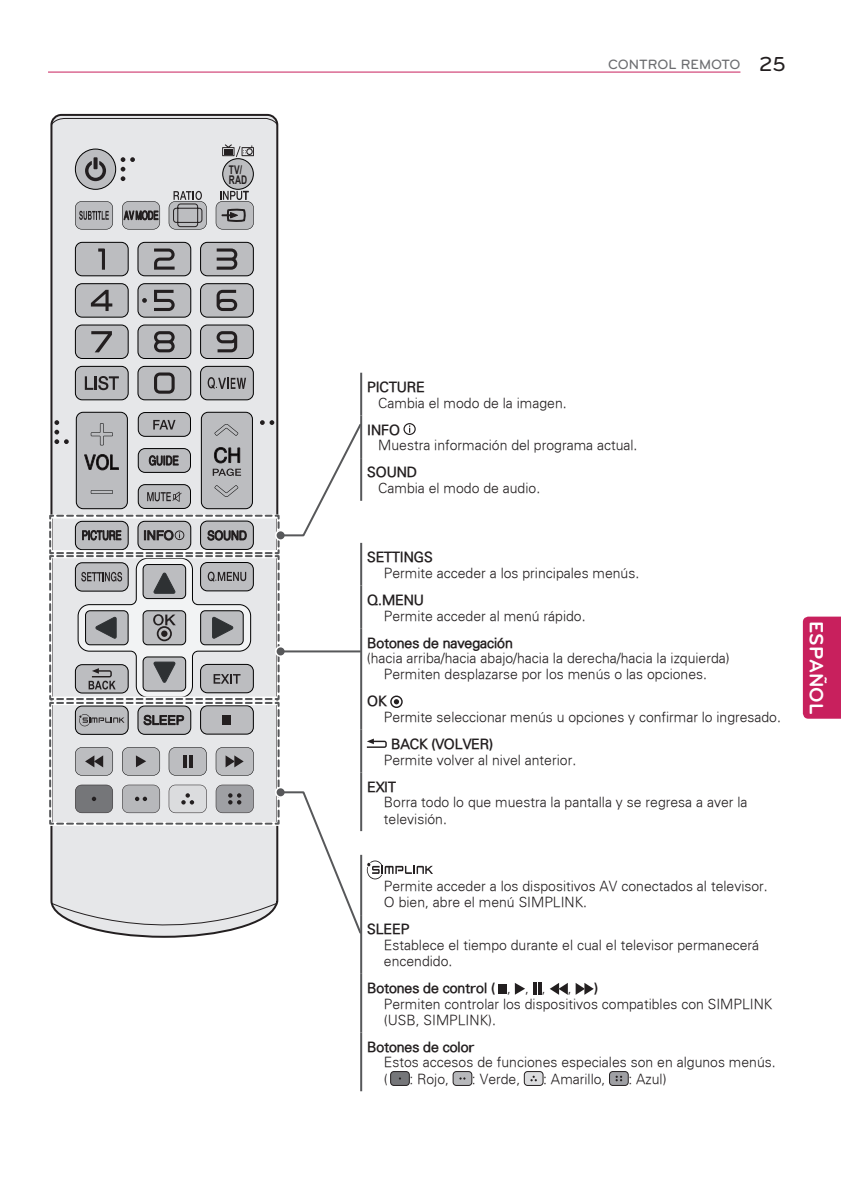
<style>
.page{position:relative;width:841px;height:1190px;background:#fff}
.page>*{position:absolute;margin:0;border:0;box-sizing:border-box;transform-origin:0 0}
.t1{font:700 20px "Bryant LG";color:#fff}
.t2{font:300 14px/16px "Univers";color:#231f20}
.t3{font:300 14px "Univers";color:#231f20}
.t4{font:500 14px "Bryant LG";color:#6c6d70}
.t5{font:700 12px/10px "Arial";color:#231f20;scale:.7 1}
.s1{font-size:21px;color:#231f20}
.s2{font-style:inherit}
</style>
<div class="page">
<div style="left:802px;top:616px;width:38px;height:102px;background:#c8205d"></div>
<hr style="left:48px;top:72px;width:692px;height:1px;background:#c8205d">
<svg style="left:50px;top:117px;width:228px;height:302px"></svg>
<div style="left:76px;top:412px;width:51px;height:96px;background:#bcbdc0;border-radius:7px"></div>
<div style="left:76px;top:412px;width:52px;height:97px;border:1px solid #000;border-radius:7px"></div>
<div style="left:201px;top:412px;width:51px;height:96px;background:#bcbdc0;border-radius:7px"></div>
<div style="left:201px;top:412px;width:51px;height:97px;border:1px solid #000;border-radius:7px"></div>
<div style="left:138px;top:412px;width:52px;height:24px;background:#bcbdc0;border-radius:7px"></div>
<div style="left:138px;top:412px;width:53px;height:24px;border:1px solid #000;border-radius:7px"></div>
<div style="left:75px;top:149px;width:41px;height:40px;background:#bcbdc0;border-radius:50%"></div>
<div style="left:75px;top:149px;width:41px;height:40px;border:1px solid #000;border-radius:50%"></div>
<div style="left:222px;top:159px;width:31px;height:30px;background:#bcbdc0;border-radius:50%"></div>
<div style="left:222px;top:158px;width:31px;height:31px;border:1px solid #000;border-radius:50%"></div>
<div style="left:138px;top:242px;width:53px;height:34px;background:#bcbdc0;border-radius:7px"></div>
<div style="left:138px;top:242px;width:53px;height:34px;border:1px solid #000;border-radius:7px"></div>
<div style="left:138px;top:284px;width:53px;height:33px;background:#bcbdc0;border-radius:7px"></div>
<div style="left:138px;top:283px;width:53px;height:34px;border:1px solid #000;border-radius:7px"></div>
<div style="left:138px;top:325px;width:53px;height:33px;background:#bcbdc0;border-radius:7px"></div>
<div style="left:138px;top:325px;width:53px;height:34px;border:1px solid #000;border-radius:7px"></div>
<div style="left:138px;top:366px;width:53px;height:34px;background:#bcbdc0;border-radius:7px"></div>
<div style="left:138px;top:366px;width:53px;height:34px;border:1px solid #000;border-radius:7px"></div>
<div style="left:75px;top:242px;width:53px;height:34px;background:#bcbdc0;border-radius:7px"></div>
<div style="left:75px;top:242px;width:53px;height:34px;border:1px solid #000;border-radius:7px"></div>
<div style="left:75px;top:284px;width:53px;height:33px;background:#bcbdc0;border-radius:7px"></div>
<div style="left:75px;top:283px;width:53px;height:34px;border:1px solid #000;border-radius:7px"></div>
<div style="left:75px;top:325px;width:53px;height:33px;background:#bcbdc0;border-radius:7px"></div>
<div style="left:75px;top:325px;width:53px;height:34px;border:1px solid #000;border-radius:7px"></div>
<div style="left:75px;top:366px;width:53px;height:34px;background:#bcbdc0;border-radius:7px"></div>
<div style="left:75px;top:366px;width:53px;height:34px;border:1px solid #000;border-radius:7px"></div>
<div style="left:200px;top:242px;width:53px;height:34px;background:#bcbdc0;border-radius:7px"></div>
<div style="left:200px;top:242px;width:53px;height:34px;border:1px solid #000;border-radius:7px"></div>
<div style="left:200px;top:284px;width:53px;height:33px;background:#bcbdc0;border-radius:7px"></div>
<div style="left:200px;top:283px;width:53px;height:34px;border:1px solid #000;border-radius:7px"></div>
<div style="left:200px;top:325px;width:53px;height:33px;background:#bcbdc0;border-radius:7px"></div>
<div style="left:200px;top:325px;width:53px;height:34px;border:1px solid #000;border-radius:7px"></div>
<div style="left:200px;top:366px;width:53px;height:34px;background:#bcbdc0;border-radius:7px"></div>
<div style="left:200px;top:366px;width:53px;height:34px;border:1px solid #000;border-radius:7px"></div>
<svg style="left:93px;top:157px;width:4px;height:12px"></svg>
<svg style="left:85px;top:161px;width:21px;height:20px"></svg>
<svg style="left:91px;top:290px;width:21px;height:21px"></svg>
<svg style="left:216px;top:290px;width:21px;height:21px"></svg>
<svg style="left:154px;top:290px;width:20px;height:21px"></svg>
<svg style="left:91px;top:331px;width:21px;height:21px"></svg>
<svg style="left:216px;top:331px;width:21px;height:21px"></svg>
<svg style="left:154px;top:331px;width:20px;height:21px"></svg>
<svg style="left:98px;top:248px;width:7px;height:22px"></svg>
<svg style="left:216px;top:248px;width:21px;height:22px"></svg>
<svg style="left:154px;top:248px;width:20px;height:22px"></svg>
<svg style="left:154px;top:372px;width:20px;height:22px"></svg>
<svg style="left:207px;top:377px;width:39px;height:12px"></svg>
<svg style="left:85px;top:376px;width:34px;height:14px"></svg>
<svg style="left:75px;top:201px;width:38px;height:28px"></svg>
<svg style="left:122px;top:201px;width:38px;height:28px"></svg>
<svg style="left:169px;top:191px;width:38px;height:38px"></svg>
<svg style="left:216px;top:191px;width:37px;height:38px"></svg>
<svg style="left:236px;top:146px;width:4px;height:11px"></svg>
<svg style="left:222px;top:144px;width:12px;height:12px"></svg>
<svg style="left:241px;top:145px;width:13px;height:11px"></svg>
<div style="left:224px;top:149px;width:9px;height:5px;background:#231f20"></div>
<svg style="left:121px;top:157px;width:14px;height:24px"></svg>
<svg style="left:142px;top:298px;width:5px;height:5px"></svg>
<hr style="left:360px;top:373px;width:2px;height:42px;background:#57585a">
<hr style="left:360px;top:415px;width:2px;height:43px;background:#57585a">
<hr style="left:360px;top:915px;width:2px;height:58px;background:#57585a">
<hr style="left:360px;top:973px;width:2px;height:59px;background:#57585a">
<hr style="left:360px;top:1032px;width:2px;height:59px;background:#57585a">
<div style="left:498px;top:983px;width:8px;height:10px;background:#231f20"></div>
<svg style="left:514px;top:983px;width:11px;height:11px"></svg>
<svg style="left:533px;top:982px;width:3px;height:12px"></svg>
<svg style="left:538px;top:982px;width:3px;height:12px"></svg>
<svg style="left:549px;top:983px;width:18px;height:11px"></svg>
<svg style="left:575px;top:983px;width:18px;height:11px"></svg>
<div style="left:390px;top:1071px;width:19px;height:14px;background:#757679;border-radius:3px"></div>
<div style="left:390px;top:1071px;width:19px;height:14px;border:1px solid #231f20;border-radius:3px"></div>
<div style="left:453px;top:1071px;width:18px;height:14px;background:#b7b8bb;border-radius:3px"></div>
<div style="left:452px;top:1071px;width:19px;height:14px;border:1px solid #231f20;border-radius:3px"></div>
<div style="left:524px;top:1071px;width:18px;height:14px;background:#dbdcde;border-radius:3px"></div>
<div style="left:524px;top:1071px;width:19px;height:14px;border:1px solid #231f20;border-radius:3px"></div>
<svg style="left:530px;top:1075px;width:6px;height:6px"></svg>
<div style="left:609px;top:1071px;width:19px;height:14px;background:#9fa0a4;border-radius:3px"></div>
<div style="left:609px;top:1071px;width:19px;height:14px;border:1px solid #231f20;border-radius:3px"></div>
<svg style="left:615px;top:1075px;width:7px;height:6px"></svg>
<svg style="left:49px;top:419px;width:384px;height:518px"></svg>
<p class="t5" style="left:229px;top:165px;width:27px">TV/<br>RAD</p>
<p class="t4" style="left:607px;top:56px;width:179px">CONTROL REMOTO <span class="s1">25</span></p>
<p class="t3" style="left:366px;top:378px;width:59px">PICTURE</p>
<p class="t2" style="left:378px;top:394px;width:190px">Cambia el modo de la imagen.</p>
<p class="t3" style="left:366px;top:421px;width:34px">INFO</p>
<p class="t2" style="left:378px;top:437px;width:261px">Muestra información del programa actual.</p>
<p class="t3" style="left:366px;top:463px;width:51px">SOUND</p>
<p class="t2" style="left:378px;top:480px;width:163px">Cambia el modo de audio.</p>
<p class="t3" style="left:366px;top:548px;width:67px">SETTINGS</p>
<p class="t2" style="left:383px;top:564px;width:257px">Permite acceder a los principales menús.</p>
<p class="t3" style="left:366px;top:591px;width:58px">Q.MENU</p>
<p class="t2" style="left:383px;top:607px;width:203px">Permite acceder al menú rápido.</p>
<p class="t3" style="left:366px;top:633px;width:147px">Botones de navegación</p>
<p class="t2" style="left:366px;top:650px;width:364px;text-align:center">(hacia arriba/hacia abajo/hacia la derecha/hacia la izquierda)<br>Permiten desplazarse por los menús o las opciones.</p>
<p class="t3" style="left:366px;top:692px;width:21px">OK</p>
<p class="t2" style="left:383px;top:708px;width:398px">Permite seleccionar menús u opciones y confirmar lo ingresado.</p>
<p class="t3" style="left:390px;top:735px;width:103px">BACK (VOLVER)</p>
<p class="t2" style="left:383px;top:751px;width:194px">Permite volver al nivel anterior.</p>
<p class="t3" style="left:366px;top:778px;width:30px">EXIT</p>
<p class="t2" style="left:383px;top:794px;width:365px">Borra todo lo que muestra la pantalla y se regresa a aver la televisión.</p>
<p class="t2" style="left:383px;top:878px;width:385px">Permite acceder a los dispositivos AV conectados al televisor.<br>O bien, abre el menú SIMPLINK.</p>
<p class="t3" style="left:366px;top:920px;width:44px">SLEEP</p>
<p class="t2" style="left:383px;top:936px;width:376px">Establece el tiempo durante el cual el televisor permanecerá encendido.</p>
<p class="t3" style="left:366px;top:979px;width:180px">Botones de control ( <span class="s2">, , ,</span></p>
<p class="t2" style="left:567px;top:979px;width:5px">,</p>
<p class="t3" style="left:593px;top:979px;width:5px">)</p>
<p class="t2" style="left:383px;top:995px;width:390px">Permiten controlar los dispositivos compatibles con SIMPLINK (USB, SIMPLINK).</p>
<p class="t3" style="left:366px;top:1037px;width:109px">Botones de color</p>
<p class="t2" style="left:383px;top:1054px;width:393px">Estos accesos de funciones especiales son en algunos menús. (</p>
<p class="t2" style="left:409px;top:1070px;width:41px">: Rojo,</p>
<p class="t2" style="left:471px;top:1070px;width:50px">: Verde,</p>
<p class="t2" style="left:543px;top:1070px;width:64px">: Amarillo,</p>
<p class="t2" style="left:628px;top:1070px;width:40px">: Azul)</p>
<h1 class="t1" style="left:828px;top:621px;width:94px;rotate:90deg">ESPAÑOL</h1>
</div>
